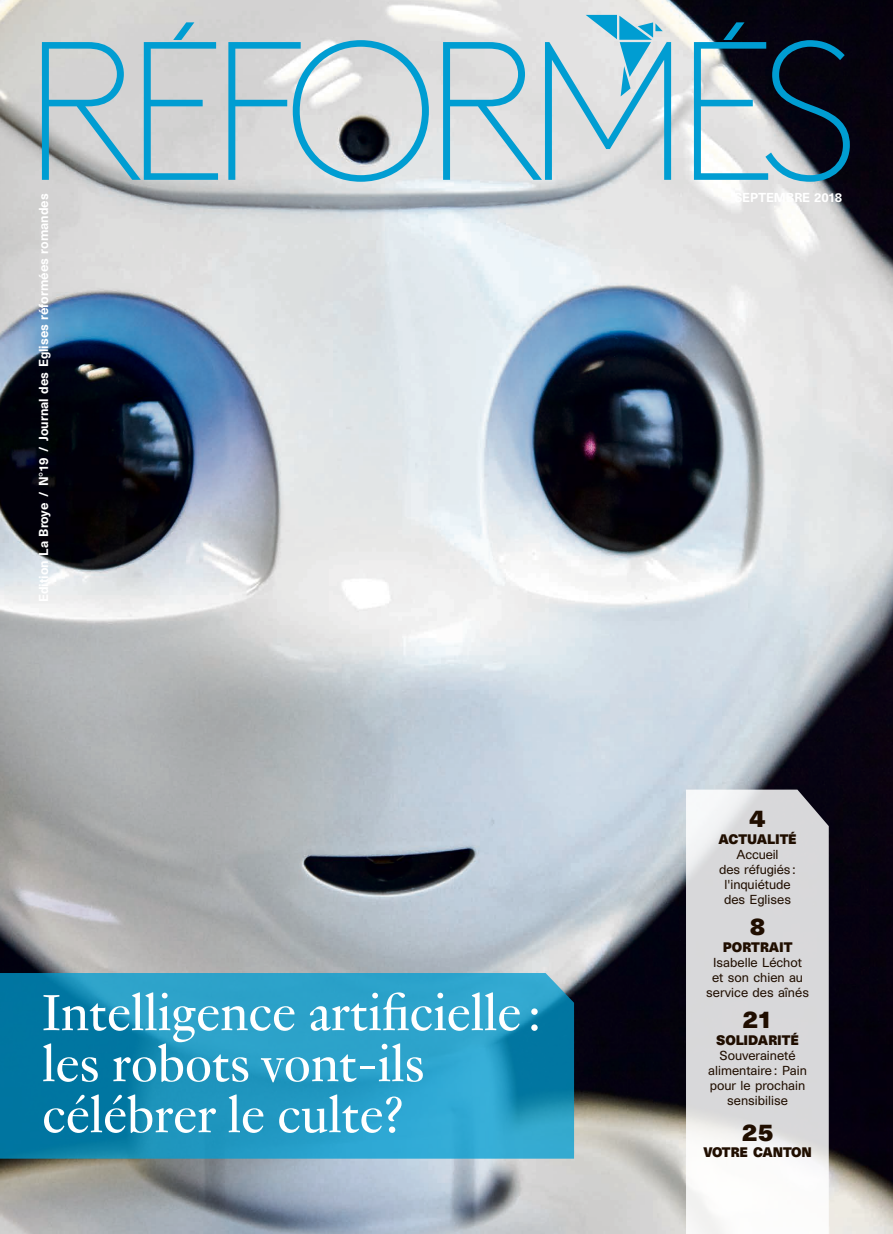
<style>
.page{position:relative;width:893px;height:1234px;background:#fff}
.page>*{position:absolute;margin:0;border:0;box-sizing:border-box;transform-origin:0 0}
.t1{font:55.5px/51px "Genath";letter-spacing:-.01em;color:#fff}
.t2{font:700 22.5px "Unica SB";color:#200e00}
.t3{font:700 12.75px "Unica SB";letter-spacing:-.01em;color:#200e00}
.t4{font:12px/15px "Unica SB";color:#200e00;text-align:center}
.t5{font:500 12px "Unica SB";color:#fff}
</style>
<div class="page">
<img style="left:0;top:0;width:893px;height:1233px">
<svg style="left:42px;top:22px;width:176px;height:158px;background:#a7c5ce"></svg>
<svg style="left:228px;top:40px;width:201px;height:142px;background:#adc7cf"></svg>
<svg style="left:694px;top:22px;width:156px;height:160px;background:#4d6b7b"></svg>
<svg style="left:443px;top:15px;width:228px;height:165px;background:#b0d2dd"></svg>
<svg style="left:686px;top:789px;width:143px;height:444px;fill:#d8d8da"></svg>
<svg style="left:0;top:972px;width:574px;height:186px;background:#1f95bd"></svg>
<p class="t5" style="left:36px;top:602px;width:410px;rotate:-90deg">Edition La Broye / N°19 / Journal des Eglises réformées romandes</p>
<h1 class="t1" style="left:42px;top:982px;width:501px">Intelligence artificielle : les robots vont-ils célébrer le culte?</h1>
<p class="t5" style="left:734px;top:190px;width:110px">SEPTEMBRE 2018</p>
<h2 class="t2" style="left:749px;top:804px;width:18px">4</h2>
<p class="t3" style="left:718px;top:830px;width:80px">ACTUALITÉ</p>
<p class="t4" style="left:719px;top:846px;width:78px">Accueil<br>des réfugiés: l'inquiétude des Eglises</p>
<h2 class="t2" style="left:749px;top:912px;width:18px">8</h2>
<p class="t3" style="left:723px;top:938px;width:71px">PORTRAIT</p>
<p class="t4" style="left:706px;top:954px;width:104px">Isabelle Léchot et son chien au service des aînés</p>
<h2 class="t2" style="left:742px;top:1005px;width:32px">21</h2>
<p class="t3" style="left:716px;top:1031px;width:84px">SOLIDARITÉ</p>
<p class="t4" style="left:708px;top:1047px;width:100px">Souveraineté alimentaire: Pain pour le prochain sensibilise</p>
<h2 class="t2" style="left:741px;top:1117px;width:34px">25</h2>
<p class="t3" style="left:703px;top:1144px;width:110px">VOTRE CANTON</p>
</div>
